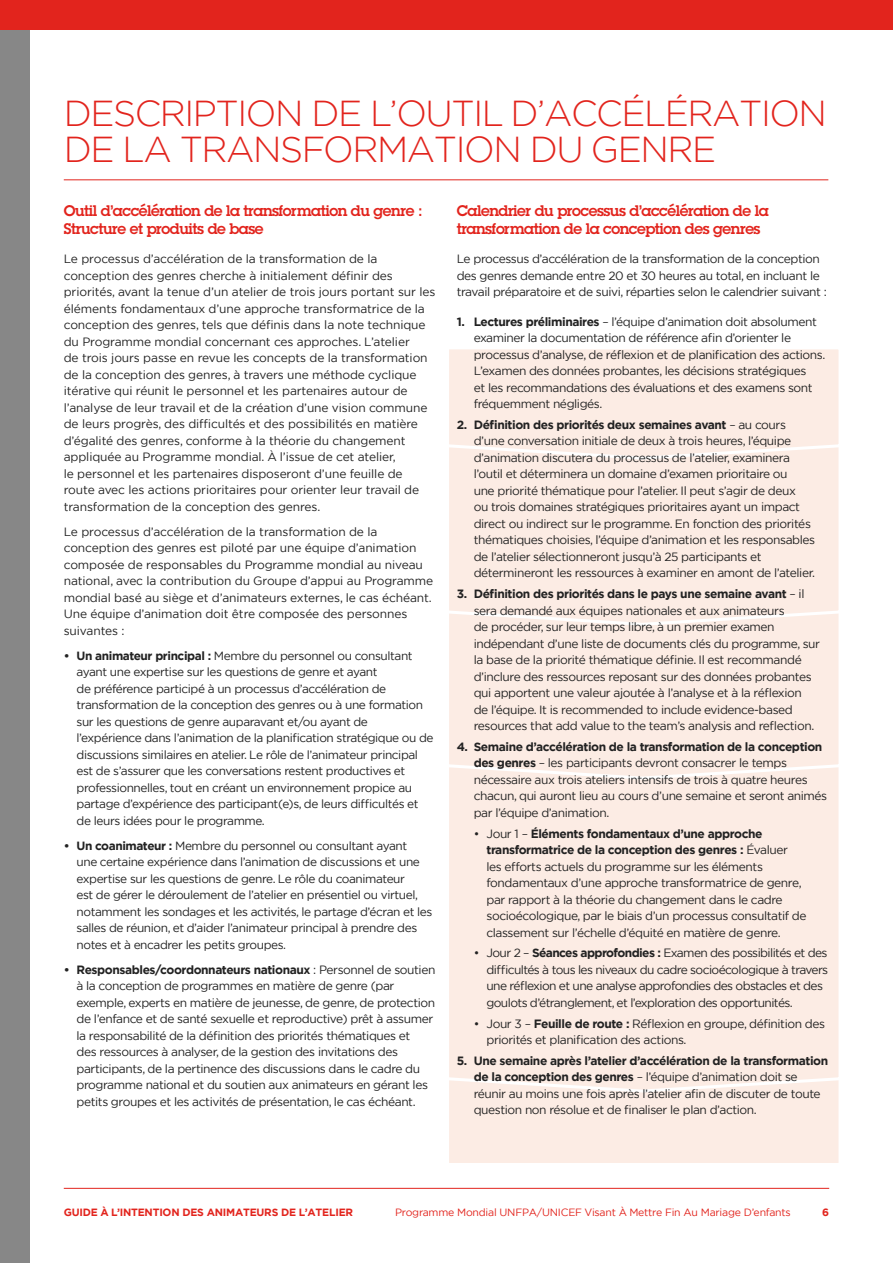
<style>
.page{position:relative;width:893px;height:1263px;background:#fff}
.page>*{position:absolute;margin:0;border:0;box-sizing:border-box;transform-origin:0 0}
.t1{font:300 36px/36px "Gotham";letter-spacing:-.04em;color:#e2241d}
.t2{font:600 15px/18px "Lubalin Graph Std";letter-spacing:-.03em;color:#e2241d}
.t3{font:12px/16.5px "Gotham";letter-spacing:-.035em;color:#222}
.t4{font:12px/16.5px "Gotham";letter-spacing:-.01em;color:#222}
.t5{font:11.85px/16.5px "Gotham";letter-spacing:-.035em;color:#222}
.t6{font:10.5px "Gotham";letter-spacing:-.02em;color:#e2241d}
.t7{font:700 10.5px "Gotham";letter-spacing:-.02em;color:#e2241d}
.s1{font-weight:700}
</style>
<div class="page">
<div style="left:0;top:17px;width:30px;height:1246px;background:#878787"></div>
<div style="left:0;top:0;width:893px;height:30px;background:#e2241d"></div>
<hr style="left:892px;top:17px;width:1px;height:1246px;background:#878787">
<hr style="left:64px;top:1188px;width:765px;height:1px;background:#e2241d">
<hr style="left:892px;top:0;width:1px;height:30px;background:#e2241d">
<div style="left:449px;top:1094px;width:390px;height:69px;background:#fcece4"></div>
<div style="left:449px;top:781px;width:390px;height:313px;background:#fcece4"></div>
<div style="left:449px;top:627px;width:390px;height:154px;background:#fcece4"></div>
<div style="left:449px;top:461px;width:390px;height:166px;background:#fcece4"></div>
<div style="left:449px;top:349px;width:390px;height:112px;background:#fcece4"></div>
<hr style="left:64px;top:180px;width:764px;height:1px;background:#e2241d">
<h1 class="t1" style="left:64px;top:94px;width:765px">DESCRIPTION DE L’OUTIL D’ACCÉLÉRATION<br>DE LA TRANSFORMATION DU GENRE</h1>
<p class="t2" style="left:64px;top:201px;width:360px">Outil d’accélération de la transformation du genre :<br>Structure et produits de base</p>
<p class="t4" style="left:64px;top:251px;width:373px">Le processus d’accélération de la transformation de la conception des genres cherche à initialement définir des priorités, avant la tenue d’un atelier de trois jours portant sur les éléments fondamentaux d’une approche transformatrice de la conception des genres, tels que définis dans la note technique du Programme mondial concernant ces approches. L’atelier<br>de trois jours passe en revue les concepts de la transformation de la conception des genres, à travers une méthode cyclique itérative qui réunit le personnel et les partenaires autour de l’analyse de leur travail et de la création d’une vision commune de leurs progrès, des difficultés et des possibilités en matière d’égalité des genres, conforme à la théorie du changement appliquée au Programme mondial. À l’issue de cet atelier,<br>le personnel et les partenaires disposeront d’une feuille de route avec les actions prioritaires pour orienter leur travail de transformation de la conception des genres.</p>
<p class="t4" style="left:64px;top:523px;width:371px">Le processus d’accélération de la transformation de la conception des genres est piloté par une équipe d’animation composée de responsables du Programme mondial au niveau national, avec la contribution du Groupe d’appui au Programme mondial basé au siège et d’animateurs externes, le cas échéant.<br>Une équipe d’animation doit être composée des personnes suivantes :</p>
<p class="t5" style="left:77px;top:647px;width:359px;text-indent:-13px"><span class="s1">• Un animateur principal :</span> Membre du personnel ou consultant ayant une expertise sur les questions de genre et ayant<br>de préférence participé à un processus d’accélération de transformation de la conception des genres ou à une formation sur les questions de genre auparavant et/ou ayant de l’expérience dans l’animation de la planification stratégique ou de discussions similaires en atelier. Le rôle de l’animateur principal est de s’assurer que les conversations restent productives et professionnelles, tout en créant un environnement propice au partage d’expérience des participant(e)s, de leurs difficultés et de leurs idées pour le programme.</p>
<p class="t5" style="left:77px;top:837px;width:357px;text-indent:-13px"><span class="s1">• Un coanimateur :</span> Membre du personnel ou consultant ayant<br>une certaine expérience dans l’animation de discussions et une expertise sur les questions de genre. Le rôle du coanimateur<br>est de gérer le déroulement de l’atelier en présentiel ou virtuel, notamment les sondages et les activités, le partage d’écran et les salles de réunion, et d’aider l’animateur principal à prendre des notes et à encadrer les petits groupes.</p>
<p class="t3" style="left:77px;top:961px;width:360px;text-indent:-13px"><span class="s1">• Responsables/coordonnateurs nationaux</span> : Personnel de soutien à la conception de programmes en matière de genre (par exemple, experts en matière de jeunesse, de genre, de protection de l’enfance et de santé sexuelle et reproductive) prêt à assumer la responsabilité de la définition des priorités thématiques et<br>des ressources à analyser, de la gestion des invitations des participants, de la pertinence des discussions dans le cadre du programme national et du soutien aux animateurs en gérant les petits groupes et les activités de présentation, le cas échéant.</p>
<p class="t2" style="left:457px;top:201px;width:313px">Calendrier du processus d’accélération de la transformation de la conception des genres</p>
<p class="t3" style="left:457px;top:251px;width:372px">Le processus d’accélération de la transformation de la conception des genres demande entre 20 et 30 heures au total, en incluant le travail préparatoire et de suivi, réparties selon le calendrier suivant :</p>
<p class="t3" style="left:474px;top:313px;width:353px;text-indent:-17px"><span class="s1">1. Lectures préliminaires</span> – l’équipe d’animation doit absolument examiner la documentation de référence afin d’orienter le processus d’analyse, de réflexion et de planification des actions.<br>L’examen des données probantes, les décisions stratégiques<br>et les recommandations des évaluations et des examens sont fréquemment négligés.</p>
<p class="t3" style="left:474px;top:416px;width:343px;text-indent:-17px"><span class="s1">2. Définition des priorités deux semaines avant</span> – au cours d’une conversation initiale de deux à trois heures, l’équipe d’animation discutera du processus de l’atelier, examinera l’outil et déterminera un domaine d’examen prioritaire ou<br>une priorité thématique pour l’atelier. Il peut s’agir de deux<br>ou trois domaines stratégiques prioritaires ayant un impact direct ou indirect sur le programme. En fonction des priorités thématiques choisies, l’équipe d’animation et les responsables de l’atelier sélectionneront jusqu’à 25 participants et détermineront les ressources à examiner en amont de l’atelier.</p>
<p class="t3" style="left:474px;top:585px;width:348px;text-indent:-17px"><span class="s1">3. Définition des priorités dans le pays une semaine avant</span> – il sera demandé aux équipes nationales et aux animateurs<br>de procéder, sur leur temps libre, à un premier examen indépendant d’une liste de documents clés du programme, sur la base de la priorité thématique définie. Il est recommandé d’inclure des ressources reposant sur des données probantes qui apportent une valeur ajoutée à l’analyse et à la réflexion<br>de l’équipe. It is recommended to include evidence-based resources that add value to the team’s analysis and reflection.</p>
<p class="t3" style="left:474px;top:738px;width:355px;text-indent:-17px"><span class="s1">4. Semaine d’accélération de la transformation de la conception des genres</span> – les participants devront consacrer le temps nécessaire aux trois ateliers intensifs de trois à quatre heures chacun, qui auront lieu au cours d’une semaine et seront animés par l’équipe d’animation.</p>
<p class="t3" style="left:486px;top:825px;width:322px;text-indent:-13px">• Jour 1 – <span class="s1">Éléments fondamentaux d’une approche transformatrice de la conception des genres :</span> Évaluer<br>les efforts actuels du programme sur les éléments fondamentaux d’une approche transformatrice de genre, par rapport à la théorie du changement dans le cadre socioécologique, par le biais d’un processus consultatif de classement sur l’échelle d’équité en matière de genre.</p>
<p class="t3" style="left:486px;top:945px;width:343px;text-indent:-13px">• Jour 2 – <span class="s1">Séances approfondies :</span> Examen des possibilités et des difficultés à tous les niveaux du cadre socioécologique à travers une réflexion et une analyse approfondies des obstacles et des goulots d’étranglement, et l’exploration des opportunités.</p>
<p class="t3" style="left:486px;top:1015px;width:340px;text-indent:-13px">• Jour 3 – <span class="s1">Feuille de route :</span> Réflexion en groupe, définition des priorités et planification des actions.</p>
<p class="t3" style="left:474px;top:1052px;width:356px;text-indent:-17px"><span class="s1">5. Une semaine après l’atelier d’accélération de la transformation de la conception des genres</span> – l’équipe d’animation doit se réunir au moins une fois après l’atelier afin de discuter de toute question non résolue et de finaliser le plan d’action.</p>
<p class="t7" style="left:64px;top:1205px;width:291px">GUIDE À L’INTENTION DES ANIMATEURS DE L’ATELIER</p>
<p class="t6" style="left:395px;top:1206px;width:397px">Programme Mondial UNFPA/UNICEF Visant À Mettre Fin Au Mariage D’enfants</p>
<p class="t7" style="left:822px;top:1205px;width:8px">6</p>
</div>
